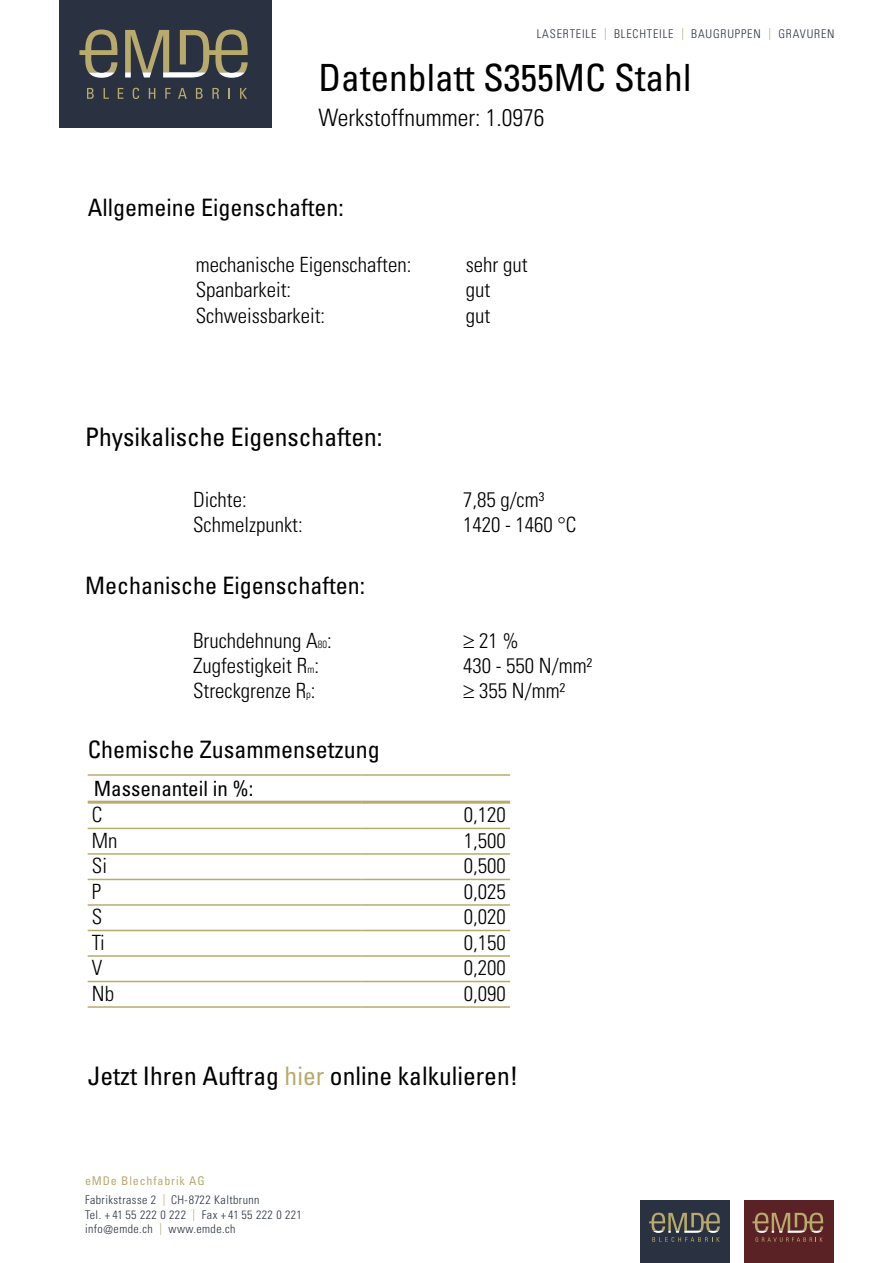
<style>
.page{position:relative;width:893px;height:1263px;background:#fff}
.page>*{position:absolute;margin:0;border:0;box-sizing:border-box;transform-origin:0 0}
.t1{font:condensed 37.5px "Univers";color:#000}
.t2{font:condensed 25.5px "Univers";color:#000}
.t3{font:condensed 24px "Univers";color:#000}
.t4{font:300 condensed 24px "Univers";color:#000}
.t5{font:300 condensed 21px "Univers";color:#000}
.t6{font:condensed 21px "Univers";color:#000}
.t7{font:300 condensed 12px/18.9px "Univers";letter-spacing:.035em;color:#2a3241}
.t8{font:300 condensed 12px "Univers";letter-spacing:.07em;color:#2a3241}
.s1{color:#b8aa6d}
.s2{font-size:10.5px}
.s3{font-weight:400;color:#b8aa6d}
</style>
<div class="page">
<div style="left:744px;top:1200px;width:89px;height:63px;background:#5b2225"></div>
<svg style="left:752px;top:1212px;width:72px;height:30px"></svg>
<div style="left:641px;top:1200px;width:89px;height:63px;background:#2a3241"></div>
<svg style="left:649px;top:1212px;width:71px;height:30px"></svg>
<svg style="left:60px;top:0;width:211px;height:127px;background:#3e4349"></svg>
<hr style="left:88px;top:828px;width:273px;height:1px;background:#b8aa6d">
<hr style="left:361px;top:828px;width:149px;height:1px;background:#b8aa6d">
<hr style="left:88px;top:853px;width:273px;height:2px;background:#b8aa6d">
<hr style="left:361px;top:853px;width:149px;height:2px;background:#b8aa6d">
<hr style="left:88px;top:879px;width:273px;height:1px;background:#b8aa6d">
<hr style="left:361px;top:879px;width:149px;height:1px;background:#b8aa6d">
<hr style="left:88px;top:904px;width:273px;height:2px;background:#b8aa6d">
<hr style="left:361px;top:904px;width:149px;height:2px;background:#b8aa6d">
<hr style="left:88px;top:930px;width:273px;height:1px;background:#b8aa6d">
<hr style="left:361px;top:930px;width:149px;height:1px;background:#b8aa6d">
<hr style="left:88px;top:955px;width:273px;height:2px;background:#b8aa6d">
<hr style="left:361px;top:955px;width:149px;height:2px;background:#b8aa6d">
<hr style="left:88px;top:981px;width:273px;height:1px;background:#b8aa6d">
<hr style="left:361px;top:981px;width:149px;height:1px;background:#b8aa6d">
<hr style="left:88px;top:1006px;width:273px;height:2px;background:#b8aa6d">
<hr style="left:361px;top:1006px;width:149px;height:2px;background:#b8aa6d">
<hr style="left:88px;top:774px;width:273px;height:2px;background:#b8aa6d">
<hr style="left:361px;top:774px;width:149px;height:2px;background:#b8aa6d">
<hr style="left:88px;top:801px;width:273px;height:3px;background:#b8aa6d">
<hr style="left:361px;top:801px;width:149px;height:3px;background:#b8aa6d">
<p class="t8" style="left:537px;top:27px;width:299px">LASERTEILE <span class="s1">|</span> BLECHTEILE <span class="s1">|</span> BAUGRUPPEN <span class="s1">|</span> GRAVUREN</p>
<h1 class="t1" style="left:318px;top:54px;width:374px">Datenblatt S355MC Stahl</h1>
<p class="t4" style="left:318px;top:103px;width:228px">Werkstoffnummer: 1.0976</p>
<p class="t3" style="left:88px;top:193px;width:257px">Allgemeine Eigenschaften:</p>
<p class="t5" style="left:196px;top:252px;width:217px">mechanische Eigenschaften:</p>
<p class="t5" style="left:466px;top:252px;width:63px">sehr gut</p>
<p class="t5" style="left:196px;top:277px;width:97px">Spanbarkeit:</p>
<p class="t5" style="left:466px;top:277px;width:26px">gut</p>
<p class="t5" style="left:196px;top:302px;width:131px">Schweissbarkeit:</p>
<p class="t5" style="left:466px;top:302px;width:26px">gut</p>
<p class="t2" style="left:85px;top:421px;width:299px">Physikalische Eigenschaften:</p>
<p class="t5" style="left:193px;top:487px;width:55px">Dichte:</p>
<p class="t5" style="left:463px;top:487px;width:83px">7,85 g/cm³</p>
<p class="t5" style="left:193px;top:512px;width:111px">Schmelzpunkt:</p>
<p class="t5" style="left:463px;top:512px;width:115px">1420 - 1460 °C</p>
<p class="t3" style="left:85px;top:570px;width:281px">Mechanische Eigenschaften:</p>
<p class="t5" style="left:193px;top:628px;width:140px">Bruchdehnung A<span class="s2">80</span>:</p>
<p class="t5" style="left:463px;top:628px;width:57px">≥ 21 %</p>
<p class="t5" style="left:193px;top:653px;width:127px">Zugfestigkeit R<span class="s2">m</span>:</p>
<p class="t5" style="left:463px;top:653px;width:131px">430 - 550 N/mm²</p>
<p class="t5" style="left:193px;top:678px;width:124px">Streckgrenze R<span class="s2">p</span>:</p>
<p class="t5" style="left:463px;top:678px;width:104px">≥ 355 N/mm²</p>
<p class="t3" style="left:88px;top:734px;width:293px">Chemische Zusammensetzung</p>
<p class="t6" style="left:94px;top:775px;width:161px">Massenanteil in %:</p>
<p class="t5" style="left:92px;top:802px;width:12px">C</p>
<p class="t5" style="left:464px;top:802px;width:43px">0,120</p>
<p class="t5" style="left:92px;top:828px;width:27px">Mn</p>
<p class="t5" style="left:464px;top:828px;width:43px">1,500</p>
<p class="t5" style="left:92px;top:853px;width:17px">Si</p>
<p class="t5" style="left:464px;top:853px;width:43px">0,500</p>
<p class="t5" style="left:92px;top:879px;width:11px">P</p>
<p class="t5" style="left:464px;top:879px;width:43px">0,025</p>
<p class="t5" style="left:92px;top:904px;width:12px">S</p>
<p class="t5" style="left:464px;top:904px;width:43px">0,020</p>
<p class="t5" style="left:92px;top:930px;width:14px">Ti</p>
<p class="t5" style="left:464px;top:930px;width:43px">0,150</p>
<p class="t5" style="left:92px;top:955px;width:12px">V</p>
<p class="t5" style="left:464px;top:955px;width:43px">0,200</p>
<p class="t5" style="left:92px;top:981px;width:24px">Nb</p>
<p class="t5" style="left:464px;top:981px;width:43px">0,090</p>
<p class="t2" style="left:88px;top:1060px;width:432px">Jetzt Ihren Auftrag <span class="s1">hier</span> online kalkulieren!</p>
<p class="t7" style="left:85px;top:1171px;width:176px"><span class="s3">eMDe Blechfabrik AG<br></span>Fabrikstrasse 2 <span class="s1">|</span> CH-8722 Kaltbrunn</p>
<p class="t7" style="left:85px;top:1207px;width:218px;line-height:14.7px">Tel. + 41 55 222 0 222 <span class="s1">|</span> Fax + 41 55 222 0 221 info@emde.ch <span class="s1">|</span> www.emde.ch</p>
</div>
